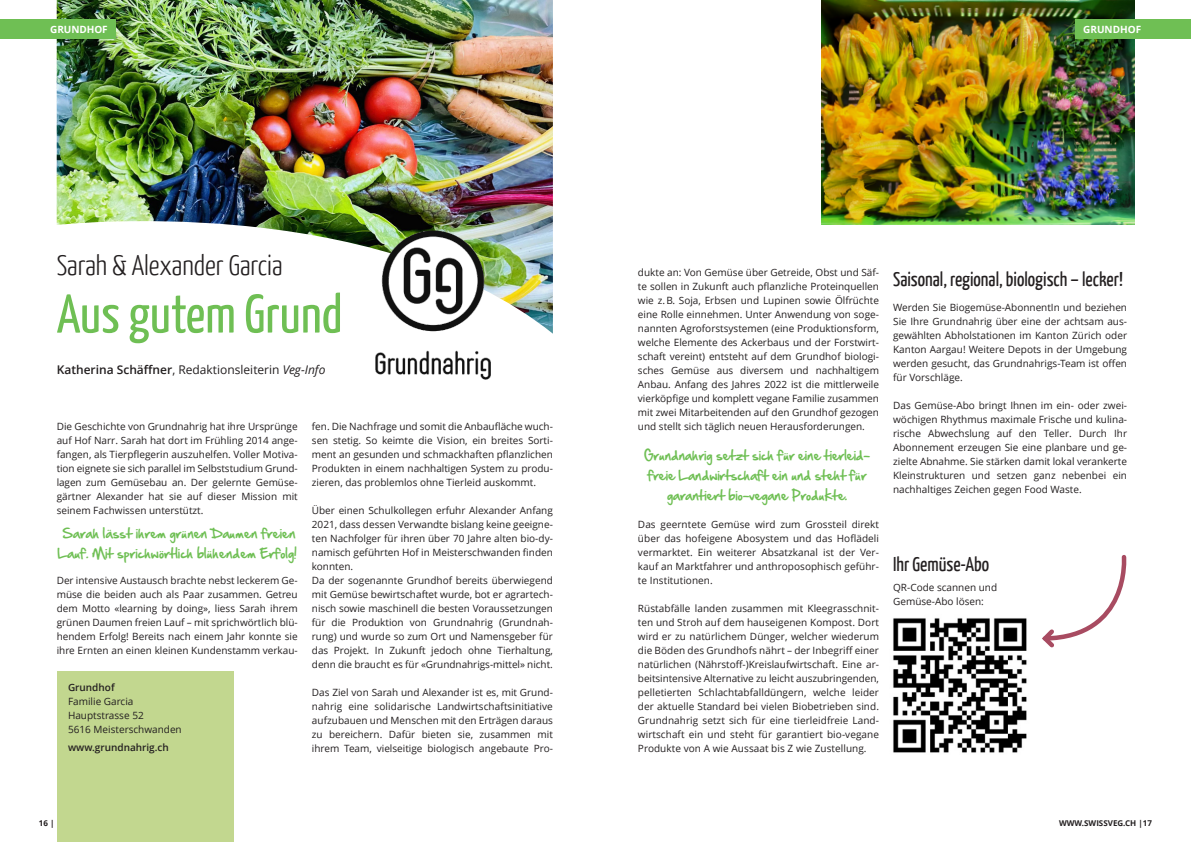
<style>
.page{position:relative;width:1191px;height:842px;background:#fff}
.page>*{position:absolute;margin:0;border:0;box-sizing:border-box;transform-origin:0 0}
.t1{font:54.4px "Yanone Kaffeesatz";color:#6fbf54}
.t2{font:300 28.5px "Yanone Kaffeesatz";color:#231f20}
.t3{font:20px "Yanone Kaffeesatz";color:#231f20}
.t4{font:12px/20px "Hand Of Sean";letter-spacing:-.01em;color:#6fbf54;text-align:center}
.t5{font:12px "Open Sans";color:#231f20}
.t6{font:10px/14px "Open Sans";color:#231f20;text-align:justify}
.t7{font:600 10px "Open Sans";color:#231f20}
.t8{font:700 10px "Open Sans";letter-spacing:-.005em;color:#fff}
.t9{font:700 8px "Open Sans";color:#231f20}
.s1{font-weight:600}
.s2{font-style:italic}
</style>
<div class="page">
<img style="left:57px;top:0;width:496px;height:334px">
<img style="left:821px;top:0;width:313px;height:224px">
<div style="left:1074px;top:19px;width:117px;height:19px;background:#6fbf54"></div>
<img style="left:893px;top:618px;width:134px;height:135px">
<img style="left:359px;top:231px;width:148px;height:149px">
<svg style="left:1042px;top:555px;width:85px;height:93px"></svg>
<div style="left:0;top:19px;width:116px;height:19px;background:#6fbf54"></div>
<div style="left:57px;top:671px;width:176px;height:171px;background:#c2d78f"></div>
<p class="t8" style="left:50px;top:25px;width:59px">GRUNDHOF</p>
<p class="t8" style="left:1083px;top:25px;width:60px">GRUNDHOF</p>
<h2 class="t2" style="left:57px;top:254px;width:227px">Sarah &amp; Alexander Garcia</h2>
<h1 class="t1" style="left:57px;top:293px;width:287px">Aus gutem Grund</h1>
<p class="t5" style="left:57px;top:365px;width:270px"><span class="s1">Katherina Schäffner</span>, Redaktionsleiterin <span class="s2">Veg-Info</span></p>
<p class="t6" style="left:57px;top:420px;width:242px">Die Geschichte von Grundnahrig hat ihre Ursprünge auf Hof Narr. Sarah hat dort im Frühling 2014 ange&shy;fangen, als Tierpflegerin auszuhelfen. Voller Motiva&shy;tion eignete sie sich parallel im Selbststudium Grund&shy;lagen zum Gemüsebau an. Der gelernte Gemüse&shy;gärtner Alexander hat sie auf dieser Mission mit seinem Fachwissen unterstützt.</p>
<p class="t4" style="left:58px;top:526px;width:241px">Sarah lässt ihrem grünen Daumen freien<br>Lauf. Mit sprichwörtlich blühendem Erfolg!</p>
<p class="t6" style="left:57px;top:574px;width:242px">Der intensive Austausch brachte nebst leckerem Ge&shy;müse die beiden auch als Paar zusammen. Getreu dem Motto «learning by doing», liess Sarah ihrem grünen Daumen freien Lauf – mit sprichwörtlich blü&shy;hendem Erfolg! Bereits nach einem Jahr konnte sie ihre Ernten an einen kleinen Kundenstamm verkau-</p>
<p class="t7" style="left:68px;top:683px;width:48px">Grundhof</p>
<p class="t6" style="left:68px;top:695px;width:115px;text-align:left">Familie Garcia<br>Hauptstrasse 52<br>5616 Meisterschwanden</p>
<p class="t7" style="left:68px;top:743px;width:102px">www.grundnahrig.ch</p>
<p class="t6" style="left:312px;top:420px;width:242px">fen. Die Nachfrage und somit die Anbaufläche wuch&shy;sen stetig. So keimte die Vision, ein breites Sorti&shy;ment an gesunden und schmackhaften pflanzlichen Produkten in einem nachhaltigen System zu produ&shy;zieren, das problemlos ohne Tierleid auskommt.</p>
<p class="t6" style="left:312px;top:504px;width:242px;text-align:left">Über einen Schulkollegen erfuhr Alexander Anfang 2021, dass dessen Verwandte bislang keine geeigne&shy;ten Nachfolger für ihren über 70 Jahre alten bio-dy&shy;namisch geführten Hof in Meisterschwanden finden konnten.<br>Da der sogenannte Grundhof bereits überwiegend mit Gemüse bewirtschaftet wurde, bot er agrartech&shy;nisch sowie maschinell die besten Voraussetzungen für die Produktion von Grundnahrig (Grundnah&shy;rung) und wurde so zum Ort und Namensgeber für das Projekt. In Zukunft jedoch ohne Tierhaltung, denn die braucht es für «Grundnahrigs-mittel» nicht.</p>
<p class="t6" style="left:312px;top:686px;width:242px">Das Ziel von Sarah und Alexander ist es, mit Grund&shy;nahrig eine solidarische Landwirtschaftsinitiative aufzubauen und Menschen mit den Erträgen daraus zu bereichern. Dafür bieten sie, zusammen mit ihrem Team, vielseitige biologisch angebaute Pro-</p>
<p class="t9" style="left:39px;top:820px;width:17px">16 |</p>
<p class="t6" style="left:638px;top:266px;width:242px">dukte an: Von Gemüse über Getreide, Obst und Säf&shy;te sollen in Zukunft auch pflanzliche Proteinquellen wie z. B. Soja, Erbsen und Lupinen sowie Ölfrüchte eine Rolle einnehmen. Unter Anwendung von soge&shy;nannten Agroforstsystemen (eine Produktionsform, welche Elemente des Ackerbaus und der Forstwirt&shy;schaft vereint) entsteht auf dem Grundhof biologi&shy;sches Gemüse aus diversem und nachhaltigem Anbau. Anfang des Jahres 2022 ist die mittlerweile vierköpfige und komplett vegane Familie zusammen mit zwei Mitarbeitenden auf den Grundhof gezogen und stellt sich täglich neuen Herausforderungen.</p>
<p class="t4" style="left:644px;top:447px;width:228px">Grundnahrig setzt sich für eine tierleid&shy;freie Landwirtschaft ein und steht für garantiert bio-vegane Produkte.</p>
<p class="t6" style="left:638px;top:518px;width:242px">Das geerntete Gemüse wird zum Grossteil direkt über das hofeigene Abosystem und das Hoflädeli vermarktet. Ein weiterer Absatzkanal ist der Ver&shy;kauf an Marktfahrer und anthroposophisch geführ&shy;te Institutionen.</p>
<p class="t6" style="left:638px;top:602px;width:242px">Rüstabfälle landen zusammen mit Kleegrasschnit&shy;ten und Stroh auf dem hauseigenen Kompost. Dort wird er zu natürlichem Dünger, welcher wiederum die Böden des Grundhofs nährt – der Inbegriff einer natürlichen (Nährstoff-)Kreislaufwirtschaft. Eine ar&shy;beitsintensive Alternative zu leicht auszubringenden, pelletierten Schlachtabfalldüngern, welche leider der aktuelle Standard bei vielen Biobetrieben sind.<br>Grundnahrig setzt sich für eine tierleidfreie Land&shy;wirtschaft ein und steht für garantiert bio-vegane Produkte von A wie Aussaat bis Z wie Zustellung.</p>
<h3 class="t3" style="left:893px;top:271px;width:231px">Saisonal, regional, biologisch – lecker!</h3>
<p class="t6" style="left:893px;top:301px;width:235px">Werden Sie Biogemüse-AbonnentIn und beziehen Sie Ihre Grundnahrig über eine der achtsam aus&shy;gewählten Abholstationen im Kanton Zürich oder Kanton Aargau! Weitere Depots in der Umgebung werden gesucht, das Grundnahrigs-Team ist offen für Vorschläge.</p>
<p class="t6" style="left:893px;top:399px;width:235px">Das Gemüse-Abo bringt Ihnen im ein- oder zwei&shy;wöchigen Rhythmus maximale Frische und kulina&shy;rische Abwechslung auf den Teller. Durch Ihr Abonnement erzeugen Sie eine planbare und ge&shy;zielte Abnahme. Sie stärken damit lokal verankerte Kleinstrukturen und setzen ganz nebenbei ein nachhaltiges Zeichen gegen Food Waste.</p>
<h3 class="t3" style="left:893px;top:556px;width:97px">Ihr Gemüse-Abo</h3>
<p class="t6" style="left:893px;top:581px;width:105px">QR-Code scannen und<br>Gemüse-Abo lösen:</p>
<p class="t9" style="left:1059px;top:820px;width:94px">WWW.SWISSVEG.CH |17</p>
</div>
